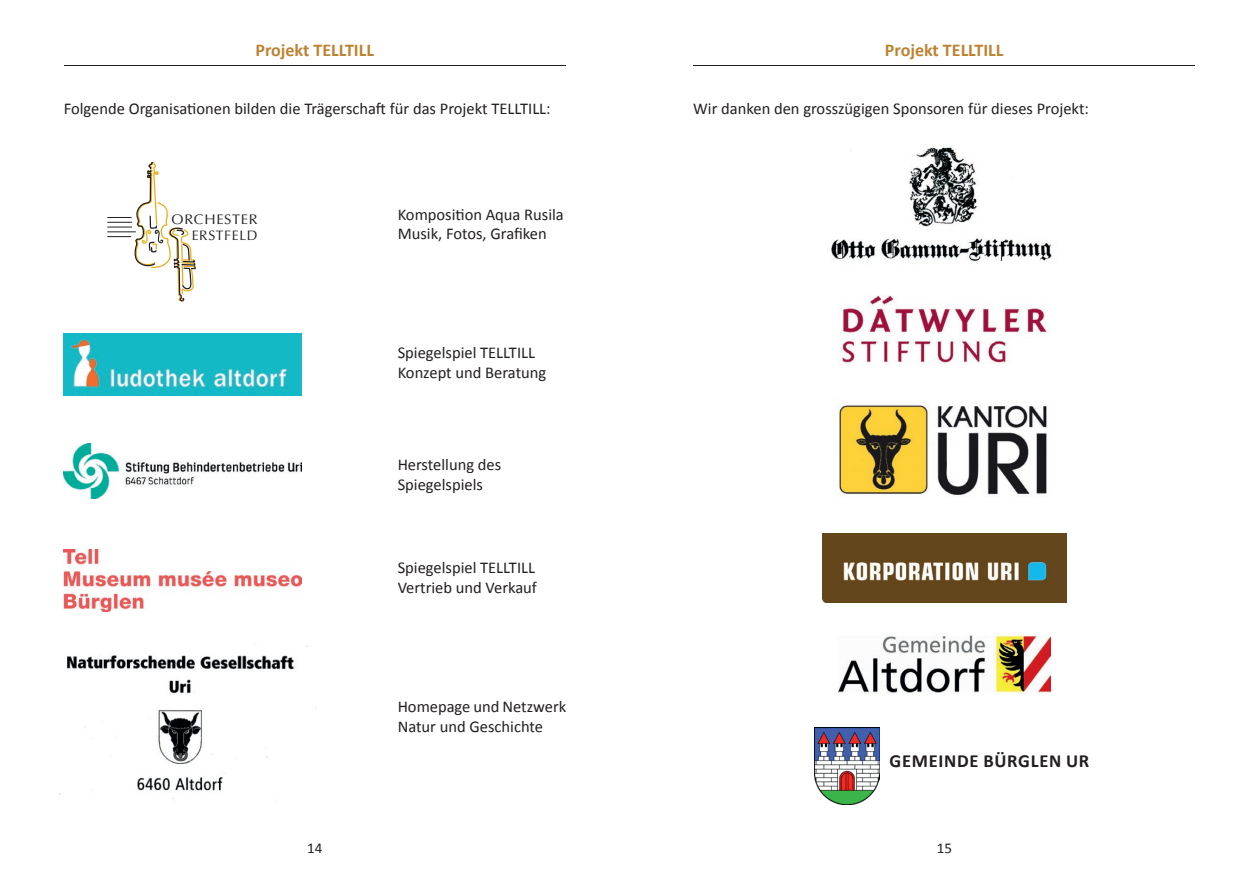
<style>
.page{position:relative;width:1259px;height:893px;background:#fff}
.page>*{position:absolute;margin:0;border:0;box-sizing:border-box;transform-origin:0 0}
.t1{font:700 18.6px "Calibri";letter-spacing:.04em;color:#231f20}
.t2{font:700 18px "Calibri";color:#bd8230}
.t3{font:16.5px/19.8px "Calibri";color:#231f20}
.t4{font:15px "Calibri";color:#231f20}
.t5{font:13.95px "Optima";letter-spacing:.05em;color:#231f20;scale:1.04 1}
.t6{font:13.8px "Optima";letter-spacing:.05em;color:#231f20}
</style>
<div class="page">
<hr style="left:693px;top:65px;width:502px;height:1px;background:#231f20">
<hr style="left:64px;top:65px;width:502px;height:1px;background:#231f20">
<img style="left:822px;top:534px;width:244px;height:69px">
<img style="left:64px;top:334px;width:237px;height:62px">
<img style="left:64px;top:550px;width:237px;height:62px">
<img style="left:59px;top:645px;width:258px;height:157px">
<svg style="left:108px;top:162px;width:88px;height:140px"></svg>
<img style="left:64px;top:443px;width:237px;height:55px">
<img style="left:842px;top:295px;width:205px;height:68px">
<img style="left:838px;top:635px;width:212px;height:59px">
<img style="left:839px;top:403px;width:208px;height:93px">
<img style="left:831px;top:146px;width:221px;height:115px">
<img style="left:814px;top:728px;width:65px;height:77px">
<p class="t2" style="left:255px;top:39px;width:120px">Projekt TELLTILL</p>
<p class="t2" style="left:885px;top:39px;width:120px">Projekt TELLTILL</p>
<p class="t3" style="left:64px;top:99px;width:488px">Folgende Organisationen bilden die Trägerschaft für das Projekt TELLTILL:</p>
<p class="t3" style="left:693px;top:99px;width:397px">Wir danken den grosszügigen Sponsoren für dieses Projekt:</p>
<p class="t5" style="left:172px;top:211px;width:84px">ORCHESTER</p>
<p class="t6" style="left:192px;top:227px;width:67px">ERSTFELD</p>
<p class="t3" style="left:398px;top:204px;width:168px">Komposition Aqua Rusila<br>Musik, Fotos, Grafiken</p>
<p class="t3" style="left:398px;top:343px;width:150px">Spiegelspiel TELLTILL<br>Konzept und Beratung</p>
<p class="t3" style="left:398px;top:455px;width:105px">Herstellung des<br>Spiegelspiels</p>
<p class="t3" style="left:398px;top:558px;width:141px">Spiegelspiel TELLTILL<br>Vertrieb und Verkauf</p>
<p class="t3" style="left:398px;top:697px;width:170px">Homepage und Netzwerk<br>Natur und Geschichte</p>
<p class="t1" style="left:889px;top:749px;width:201px">GEMEINDE BÜRGLEN UR</p>
<p class="t4" style="left:307px;top:839px;width:17px">14</p>
<p class="t4" style="left:936px;top:839px;width:17px">15</p>
</div>
